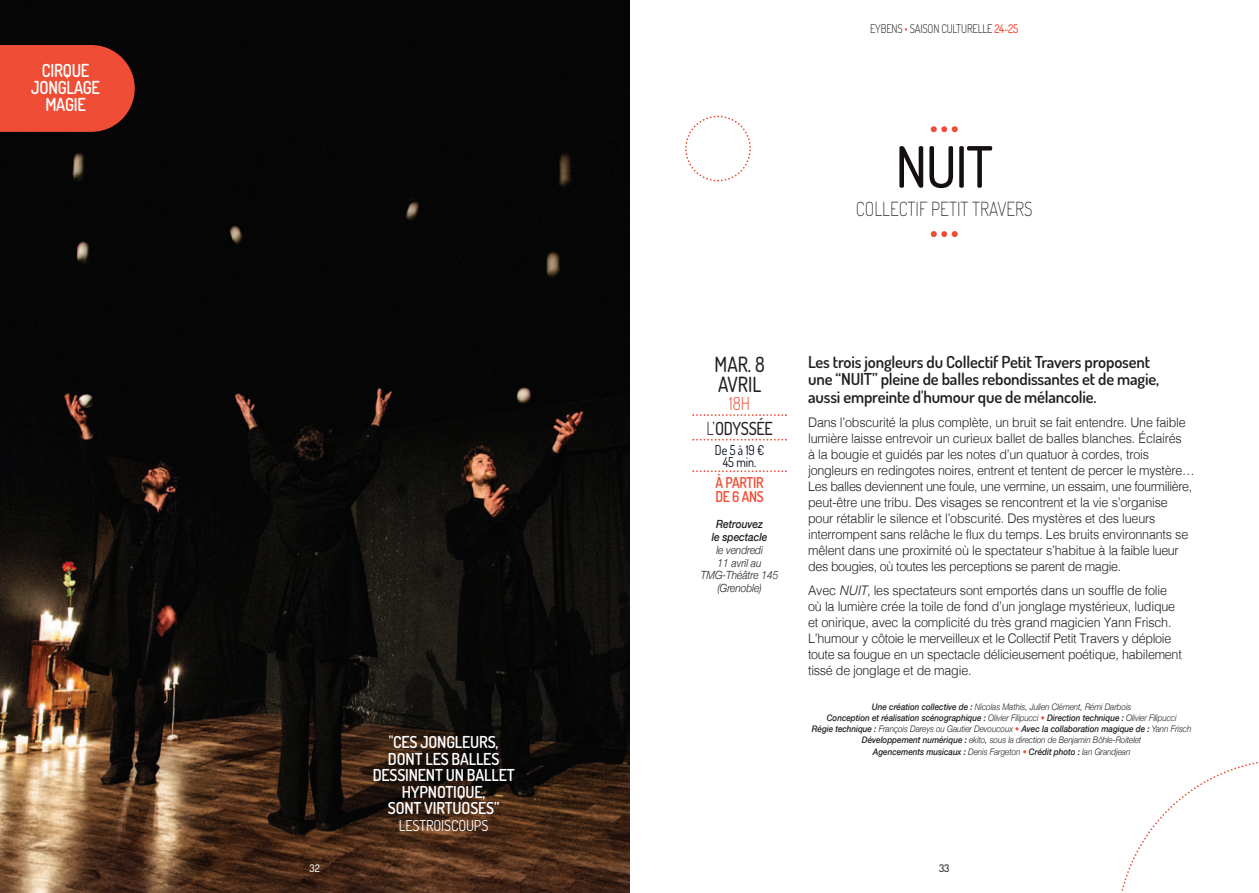
<style>
.page{position:relative;width:1259px;height:893px;background:#fff}
.page>*{position:absolute;margin:0;border:0;box-sizing:border-box;transform-origin:0 0}
.t1{font:500 57px "Dosis";color:#160f11;scale:.95 1}
.t2{font:500 21px/20.4px "Dosis";color:#231f20;scale:.9 1}
.t3{font:200 19.5px "Dosis";color:#231f20;scale:.9 1}
.t4{font:600 18px/16.8px "Dosis";letter-spacing:-.015em;color:#fff;text-align:center;scale:.9 1}
.t5{font:500 18px/24.6px "Dosis";letter-spacing:-.02em;color:#231f20;text-align:center;scale:.9 1}
.t6{font:600 16.5px/17.7px "Dosis";letter-spacing:-.01em;color:#231f20}
.t7{font:600 16.5px/16.5px "Dosis";letter-spacing:-.01em;color:#fff;text-align:center;scale:.95 1}
.t8{font:15px "Dosis";letter-spacing:-.01em;color:#fff;scale:.95 1}
.t9{font:600 15px/14.4px "Dosis";letter-spacing:-.015em;color:#ef4d35;scale:.9 1}
.t10{font:13.5px/12.6px "Dosis";color:#010811;text-align:center;scale:.9 1}
.t11{font:300 13.2px/16px "Helvetica";letter-spacing:-.015em;color:#231f20;scale:.95 1}
.t12{font:300 12px "Dosis";letter-spacing:-.015em;color:#231f20;scale:.9 1}
.t13{font:italic 300 11.25px/12.9px "Helvetica Neue";letter-spacing:-.005em;color:#231f20;text-align:center;scale:.9 1}
.t14{font:italic 500 11.25px/12.9px "Helvetica Neue";letter-spacing:-.005em;color:#231f20;text-align:center;scale:.9 1}
.t15{font:500 10.5px "Dosis";color:#fff}
.t16{font:500 10.5px "Dosis";color:#231f20}
.t17{font:italic 300 9px/11.2px "Helvetica Neue";letter-spacing:-.005em;color:#231f20;text-align:center;scale:.9 1}
.s1{color:#ef4d35}
.s2{font-weight:500;color:#ef4d35}
.s3{font-weight:300;color:#ef4d35}
.s4{font-weight:300}
.s5{font-style:italic}
.s6{font-weight:500}
</style>
<div class="page">
<img style="left:0;top:0;width:629px;height:893px">
<svg style="left:0;top:45px;width:135px;height:87px;background:#de4731"></svg>
<svg style="left:692px;top:414px;width:95px;height:2px"></svg>
<svg style="left:692px;top:439px;width:95px;height:2px"></svg>
<svg style="left:692px;top:470px;width:95px;height:2px"></svg>
<svg style="left:930px;top:126px;width:27px;height:6px"></svg>
<svg style="left:930px;top:231px;width:27px;height:6px"></svg>
<svg style="left:1121px;top:762px;width:137px;height:131px"></svg>
<svg style="left:685px;top:115px;width:66px;height:67px"></svg>
<h3 class="t4" style="left:31px;top:62px;width:78px">CIRQUE<br>JONGLAGE<br>MAGIE</h3>
<p class="t12" style="left:870px;top:21px;width:166px">EYBENS <span class="s1">•</span> SAISON CULTURELLE <span class="s2">24-25</span></p>
<p class="t7" style="left:373px;top:734px;width:151px">"CES JONGLEURS,<br>DONT LES BALLES<br>DESSINENT UN BALLET<br>HYPNOTIQUE,<br>SONT VIRTUOSES”</p>
<p class="t8" style="left:399px;top:815px;width:96px">LESTROISCOUPS</p>
<h1 class="t1" style="left:895px;top:129px;width:104px">NUIT</h1>
<h3 class="t3" style="left:856px;top:196px;width:198px">COLLECTIF PETIT TRAVERS</h3>
<h2 class="t2" style="left:714px;top:354px;width:57px">MAR. 8<br>AVRIL</h2>
<h3 class="t5" style="left:706px;top:390px;width:75px"><span class="s3">18H<br></span><span class="s4">L’</span>ODYSSÉE</h3>
<p class="t10" style="left:715px;top:443px;width:56px">De 5 à 19 €<br>45 min.</p>
<p class="t9" style="left:715px;top:474px;width:55px">À PARTIR<br>DE 6 ANS</p>
<p class="t14" style="left:712px;top:517px;width:63px">Retrouvez le spectacle</p>
<p class="t13" style="left:701px;top:543px;width:87px">le vendredi<br>11 avril au<br>TMG-Théâtre 145 (Grenoble)</p>
<p class="t6" style="left:808px;top:352px;width:352px">Les trois jongleurs du Collectif Petit Travers proposent une “NUIT” pleine de balles rebondissantes et de magie, aussi empreinte d'humour que de mélancolie.</p>
<p class="t11" style="left:808px;top:415px;width:408px">Dans l’obscurité la plus complète, un bruit se fait entendre. Une faible lumière laisse entrevoir un curieux ballet de balles blanches. Éclairés<br>à la bougie et guidés par les notes d’un quatuor à cordes, trois jongleurs en redingotes noires, entrent et tentent de percer le mystère… Les balles deviennent une foule, une vermine, un essaim, une fourmilière, peut-être une tribu. Des visages se rencontrent et la vie s’organise pour rétablir le silence et l’obscurité. Des mystères et des lueurs interrompent sans relâche le flux du temps. Les bruits environnants se mêlent dans une proximité où le spectateur s’habitue à la faible lueur des bougies, où toutes les perceptions se parent de magie.</p>
<p class="t11" style="left:808px;top:583px;width:395px">Avec <span class="s5">NUIT,</span> les spectateurs sont emportés dans un souffle de folie où la lumière crée la toile de fond d’un jonglage mystérieux, ludique et onirique, avec la complicité du très grand magicien Yann Frisch.<br>L’humour y côtoie le merveilleux et le Collectif Petit Travers y déploie toute sa fougue en un spectacle délicieusement poétique, habilement tissé de jonglage et de magie.</p>
<p class="t17" style="left:812px;top:701px;width:423px"><span class="s6">Une création collective de :</span> Nicolas Mathis, Julien Clément, Rémi Darbois<br><span class="s6">Conception et réalisation scénographique :</span> Olivier Filipucci <span class="s1">•</span> <span class="s6">Direction technique :</span> Olivier Filipucci<br><span class="s6">Régie technique :</span> François Dareys ou Gautier Devoucoux <span class="s1">•</span> <span class="s6">Avec la collaboration magique de :</span> Yann Frisch <span class="s6">Développement numérique :</span> ekito, sous la direction de Benjamin Böhle-Roitelet<br><span class="s6">Agencements musicaux :</span> Denis Fargeton <span class="s1">•</span> <span class="s6">Crédit photo :</span> Ian Grandjean</p>
<p class="t15" style="left:310px;top:861px;width:12px">32</p>
<p class="t16" style="left:939px;top:861px;width:12px">33</p>
</div>
